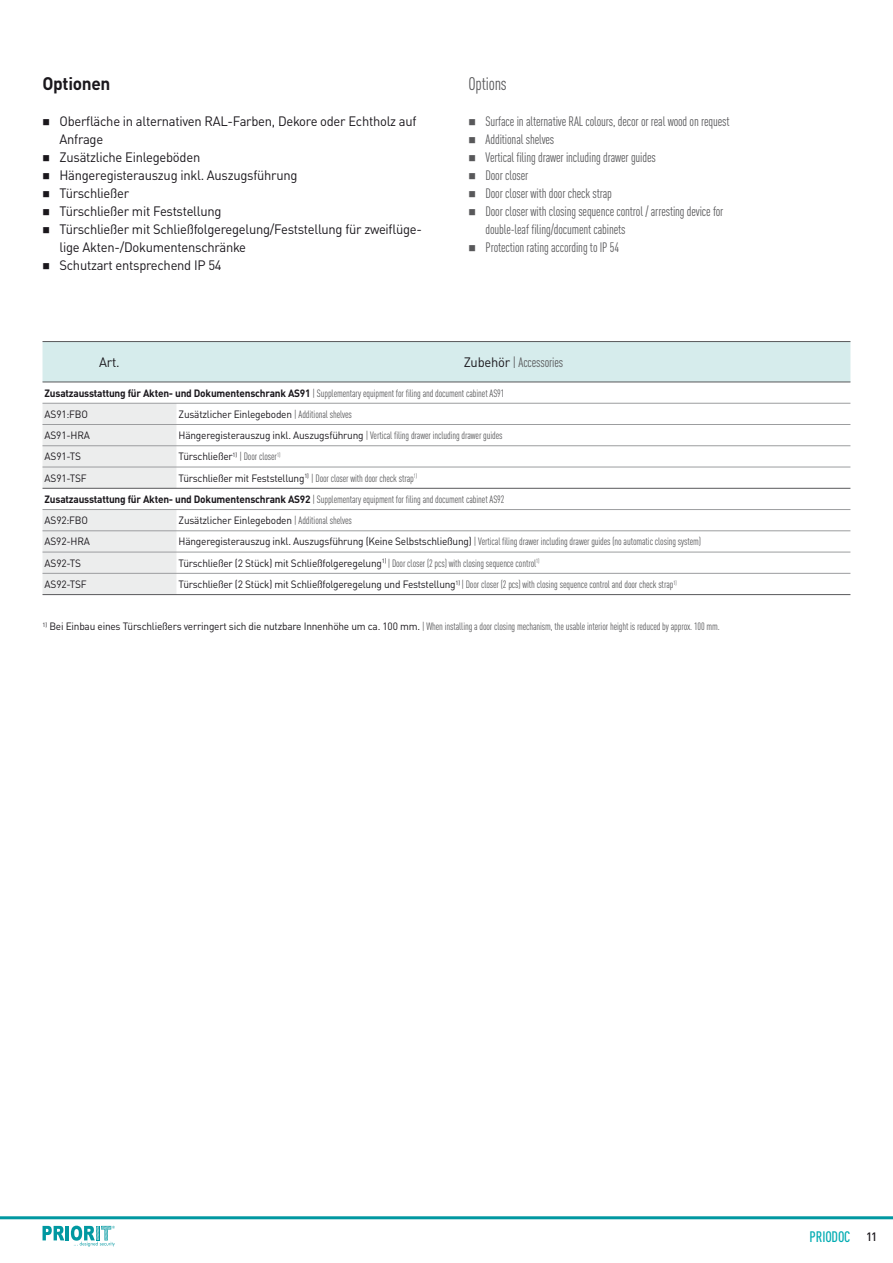
<style>
.page{position:relative;width:893px;height:1263px;background:#fff}
.page>*{position:absolute;margin:0;border:0;box-sizing:border-box;transform-origin:0 0}
.t1{font:700 18px "DINOT";letter-spacing:-.02em;color:#1a171c;scale:.96 1}
.t2{font:condensed 18px "DINOT";letter-spacing:-.01em;color:#58585a;scale:.96 1}
.t3{font:500 condensed 15px "DINOT";letter-spacing:-.01em;color:#00acb2}
.t4{font:condensed 13.5px/18px "DINOT";letter-spacing:-.01em;color:#58585a;scale:.96 1}
.t5{font:13.5px/18px "DINOT";letter-spacing:-.02em;color:#1a171c;scale:.96 1}
.t6{font:condensed 10.5px/21.3px "DINOT";letter-spacing:-.01em;color:#58585a;scale:.96 1}
.t7{font:10.5px "DINOT";letter-spacing:-.02em;color:#1a171c;scale:.96 1}
.s1{font-stretch:normal;color:#1a171c}
.s2{font-weight:700;font-stretch:normal;color:#1a171c}
.s3{font-stretch:condensed;color:#58585a}
.s4{font-stretch:normal;font-size:12px;color:#1a171c}
</style>
<div class="page">
<hr style="left:0;top:1216px;width:893px;height:3px;background:#0098a1">
<svg style="left:43px;top:1226px;width:21px;height:14px"></svg>
<hr style="left:66px;top:1226px;width:3px;height:14px;background:#0098a1">
<svg style="left:71px;top:1225px;width:44px;height:21px"></svg>
<div style="left:43px;top:342px;width:807px;height:40px;background:#d6ecec"></div>
<svg style="left:43px;top:402px;width:807px;height:171px"></svg>
<svg style="left:43px;top:404px;width:133px;height:190px"></svg>
<hr style="left:43px;top:594px;width:807px;height:1px;background:#58585a">
<hr style="left:43px;top:488px;width:807px;height:1px;background:#58585a">
<hr style="left:43px;top:382px;width:807px;height:1px;background:#58585a">
<hr style="left:43px;top:403px;width:807px;height:1px;background:#9c9d9f">
<hr style="left:43px;top:424px;width:807px;height:1px;background:#9c9d9f">
<hr style="left:43px;top:445px;width:807px;height:1px;background:#9c9d9f">
<hr style="left:43px;top:467px;width:807px;height:1px;background:#9c9d9f">
<hr style="left:43px;top:509px;width:807px;height:1px;background:#9c9d9f">
<hr style="left:43px;top:530px;width:807px;height:1px;background:#9c9d9f">
<hr style="left:43px;top:552px;width:807px;height:1px;background:#9c9d9f">
<hr style="left:43px;top:573px;width:807px;height:1px;background:#9c9d9f">
<hr style="left:43px;top:341px;width:807px;height:1px;background:#58585a">
<h1 class="t1" style="left:43px;top:77px;width:72px">Optionen</h1>
<h1 class="t2" style="left:468px;top:77px;width:41px">Options</h1>
<p class="t5" style="left:60px;top:114px;width:373px;text-indent:-17px">■ Oberfläche in alternativen RAL-Farben, Dekore oder Echtholz auf<br>Anfrage</p>
<p class="t5" style="left:43px;top:150px;width:166px">■ Zusätzliche Einlegeböden</p>
<p class="t5" style="left:43px;top:168px;width:267px">■ Hängeregisterauszug inkl. Auszugsführung</p>
<p class="t5" style="left:43px;top:186px;width:92px">■ Türschließer</p>
<p class="t5" style="left:43px;top:204px;width:188px">■ Türschließer mit Feststellung</p>
<p class="t5" style="left:60px;top:222px;width:379px;text-indent:-17px">■ Türschließer mit Schließfolgeregelung/Feststellung für zweiflüge&shy;lige Akten-/Dokumentenschränke</p>
<p class="t5" style="left:43px;top:258px;width:188px">■ Schutzart entsprechend IP 54</p>
<p class="t4" style="left:468px;top:114px;width:274px">■ Surface in alternative RAL colours, decor or real wood on request</p>
<p class="t4" style="left:468px;top:132px;width:91px">■ Additional shelves</p>
<p class="t4" style="left:468px;top:150px;width:197px">■ Vertical filing drawer including drawer guides</p>
<p class="t4" style="left:468px;top:168px;width:64px">■ Door closer</p>
<p class="t4" style="left:468px;top:186px;width:151px">■ Door closer with door check strap</p>
<p class="t4" style="left:485px;top:204px;width:249px;text-indent:-17px">■ Door closer with closing sequence control / arresting device for double-leaf filing/document cabinets</p>
<p class="t4" style="left:468px;top:240px;width:158px">■ Protection rating according to IP 54</p>
<p class="t5" style="left:99px;top:354px;width:23px">Art.</p>
<p class="t4" style="left:464px;top:354px;width:105px"><span class="s1">Zubehör</span> | Accessories</p>
<p class="t6" style="left:45px;top:383px;width:480px"><span class="s2">Zusatzausstattung für Akten- und Dokumentenschrank AS91</span> | Supplementary equipment for filing and document cabinet AS91<br><span class="s1">AS91:FBO</span></p>
<p class="t7" style="left:179px;top:410px;width:182px">Zusätzlicher Einlegeboden <span class="s3">| Additional shelves</span></p>
<p class="t7" style="left:45px;top:432px;width:49px">AS91-HRA</p>
<p class="t6" style="left:179px;top:426px;width:339px"><span class="s1">Hängeregisterauszug inkl. Auszugsführung</span> | Vertical filing drawer including drawer guides</p>
<p class="t7" style="left:45px;top:453px;width:40px">AS91-TS</p>
<p class="t7" style="left:179px;top:453px;width:107px">Türschließer<sup>1)</sup> <span class="s3">| Door closer</span><sup>1)</sup></p>
<p class="t7" style="left:45px;top:474px;width:45px">AS91-TSF</p>
<p class="t6" style="left:45px;top:468px;width:480px;text-indent:134px"><span class="s1">Türschließer mit Feststellung</span><sup>1)</sup> | Door closer with door check strap<sup>1)<br></sup><span class="s2">Zusatzausstattung für Akten- und Dokumentenschrank AS92</span> | Supplementary equipment for filing and document cabinet AS92<br><span class="s1">AS92:FBO</span></p>
<p class="t7" style="left:179px;top:517px;width:182px">Zusätzlicher Einlegeboden <span class="s3">| Additional shelves</span></p>
<p class="t7" style="left:45px;top:538px;width:49px">AS92-HRA</p>
<p class="t6" style="left:179px;top:532px;width:546px"><span class="s1">Hängeregisterauszug inkl. Auszugsführung (Keine Selbstschließung)</span> | Vertical filing drawer including drawer guides (no automatic closing system)</p>
<p class="t7" style="left:45px;top:559px;width:40px">AS92-TS</p>
<p class="t7" style="left:179px;top:559px;width:378px">Türschließer (2 Stück) mit Schließfolgeregelung<sup>1)</sup> <span class="s3">| Door closer (2 pcs) with closing sequence control</span><sup>1)</sup></p>
<p class="t7" style="left:45px;top:580px;width:45px">AS92-TSF</p>
<p class="t6" style="left:179px;top:575px;width:520px"><span class="s1">Türschließer (2 Stück) mit Schließfolgeregelung und Feststellung</span><sup>1)</sup> | Door closer (2 pcs) with closing sequence control and door check strap<sup>1)</sup></p>
<p class="t6" style="left:43px;top:617px;width:707px"><sup>1)</sup> <span class="s1">Bei Einbau eines Türschließers verringert sich die nutzbare Innenhöhe um ca. 100 mm.</span> | When installing a door closing mechanism, the usable interior height is reduced by approx. 100 mm.</p>
<h2 class="t3" style="left:810px;top:1231px;width:69px">PRIODOC <span class="s4">11</span></h2>
</div>
